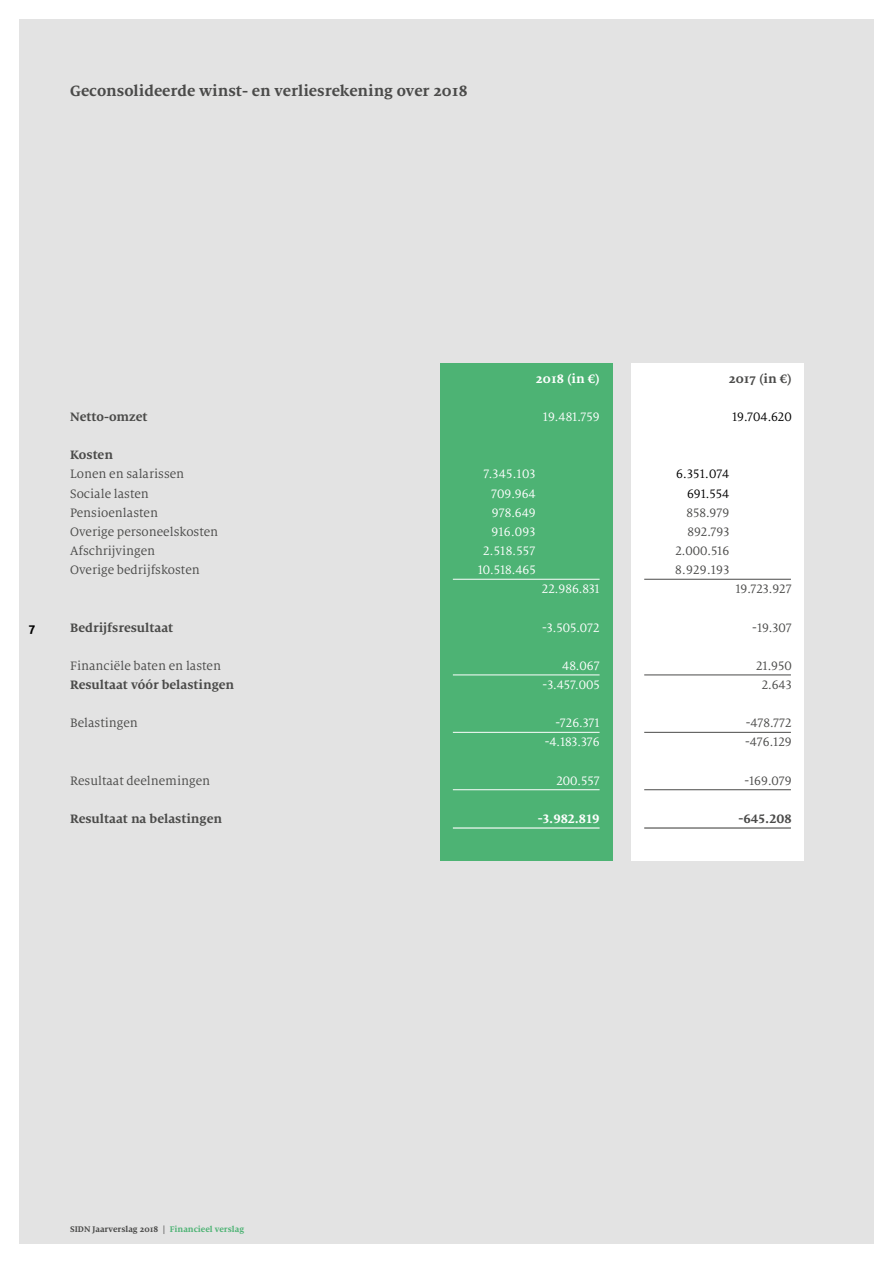
<style>
.page{position:relative;width:893px;height:1263px;background:#fff}
.page>*{position:absolute;margin:0;border:0;box-sizing:border-box;transform-origin:0 0}
.Inleiding{font:700 16.5px "Milo Serif OT";color:#4a4a49}
.Inleiding-2{font:13.5px "Milo Serif OT";color:#4a4a49}
.Inleiding-3{font:13.5px "Milo Serif OT";color:#fff}
.Inleiding-4{font:700 13.5px "Milo Serif OT";color:#4a4a49}
.Inleiding-5{font:13.5px "Milo Serif OT";color:#000}
.Inleiding-6{font:700 13.5px "Milo Serif OT";color:#fff}
.t1{font:700 13.5px "Milo OT";color:#000}
.t2{font:700 9px "Milo Serif OT";color:#4a4a49}
.s1{color:#4db374}
</style>
<div class="page">
<div style="left:19px;top:19px;width:855px;height:1225px;background:#e3e3e3"></div>
<div style="left:440px;top:364px;width:172px;height:497px;background:#4db374"></div>
<div style="left:631px;top:364px;width:173px;height:497px;background:#fff"></div>
<hr style="left:453px;top:789px;width:147px;height:1px;background:#fff">
<hr style="left:644px;top:675px;width:147px;height:1px;background:#4a4a49">
<hr style="left:644px;top:789px;width:147px;height:1px;background:#4a4a49">
<hr style="left:453px;top:827px;width:147px;height:1px;background:#fff">
<hr style="left:644px;top:827px;width:147px;height:1px;background:#4a4a49">
<hr style="left:453px;top:579px;width:147px;height:1px;background:#fff">
<hr style="left:644px;top:579px;width:147px;height:1px;background:#4a4a49">
<hr style="left:453px;top:675px;width:147px;height:1px;background:#fff">
<hr style="left:644px;top:732px;width:147px;height:1px;background:#4a4a49">
<hr style="left:453px;top:732px;width:147px;height:1px;background:#fff">
<p class="Inleiding" style="left:70px;top:81px;width:399px">Geconsolideerde winst- en verliesrekening over 2018</p>
<p class="t1" style="left:29px;top:619px;width:8px">7</p>
<p class="Inleiding-6" style="left:536px;top:371px;width:65px">2018 (in €)</p>
<p class="Inleiding-4" style="left:729px;top:371px;width:65px">2017 (in €)</p>
<p class="Inleiding-4" style="left:70px;top:409px;width:79px">Netto-omzet</p>
<p class="Inleiding-3" style="left:543px;top:410px;width:58px">19.481.759</p>
<p class="Inleiding-5" style="left:732px;top:410px;width:61px">19.704.620</p>
<p class="Inleiding-4" style="left:70px;top:447px;width:44px">Kosten</p>
<p class="Inleiding-2" style="left:70px;top:467px;width:116px">Lonen en salarissen</p>
<p class="Inleiding-3" style="left:484px;top:467px;width:53px">7.345.103</p>
<p class="Inleiding-5" style="left:676px;top:467px;width:55px">6.351.074</p>
<p class="Inleiding-2" style="left:70px;top:486px;width:80px">Sociale lasten</p>
<p class="Inleiding-3" style="left:491px;top:486px;width:46px">709.964</p>
<p class="Inleiding-5" style="left:687px;top:486px;width:44px">691.554</p>
<p class="Inleiding-2" style="left:70px;top:505px;width:89px">Pensioenlasten</p>
<p class="Inleiding-3" style="left:492px;top:505px;width:45px">978.649</p>
<p class="Inleiding-2" style="left:686px;top:505px;width:44px">858.979</p>
<p class="Inleiding-2" style="left:70px;top:524px;width:150px">Overige personeelskosten</p>
<p class="Inleiding-3" style="left:491px;top:524px;width:46px">916.093</p>
<p class="Inleiding-2" style="left:687px;top:524px;width:43px">892.793</p>
<p class="Inleiding-2" style="left:70px;top:544px;width:87px">Afschrijvingen</p>
<p class="Inleiding-3" style="left:483px;top:544px;width:54px">2.518.557</p>
<p class="Inleiding-2" style="left:675px;top:544px;width:55px">2.000.516</p>
<p class="Inleiding-2" style="left:70px;top:563px;width:131px">Overige bedrijfskosten</p>
<p class="Inleiding-3" style="left:478px;top:563px;width:59px">10.518.465</p>
<p class="Inleiding-2" style="left:675px;top:563px;width:55px">8.929.193</p>
<p class="Inleiding-3" style="left:542px;top:582px;width:59px">22.986.831</p>
<p class="Inleiding-2" style="left:735px;top:582px;width:58px">19.723.927</p>
<p class="Inleiding-4" style="left:70px;top:620px;width:105px">Bedrijfsresultaat</p>
<p class="Inleiding-3" style="left:542px;top:620px;width:59px">-3.505.072</p>
<p class="Inleiding-2" style="left:752px;top:620px;width:41px">-19.307</p>
<p class="Inleiding-2" style="left:70px;top:658px;width:152px">Financiële baten en lasten</p>
<p class="Inleiding-3" style="left:562px;top:658px;width:39px">48.067</p>
<p class="Inleiding-2" style="left:756px;top:658px;width:37px">21.950</p>
<p class="Inleiding-4" style="left:70px;top:677px;width:166px">Resultaat vóór belastingen</p>
<p class="Inleiding-3" style="left:543px;top:677px;width:59px">-3.457.005</p>
<p class="Inleiding-2" style="left:762px;top:677px;width:31px">2.643</p>
<p class="Inleiding-2" style="left:70px;top:716px;width:69px">Belastingen</p>
<p class="Inleiding-3" style="left:556px;top:716px;width:46px">-726.371</p>
<p class="Inleiding-2" style="left:746px;top:716px;width:47px">-478.772</p>
<p class="Inleiding-3" style="left:545px;top:735px;width:57px">-4.183.376</p>
<p class="Inleiding-2" style="left:745px;top:735px;width:48px">-476.129</p>
<p class="Inleiding-2" style="left:70px;top:773px;width:141px">Resultaat deelnemingen</p>
<p class="Inleiding-3" style="left:556px;top:773px;width:45px">200.557</p>
<p class="Inleiding-2" style="left:744px;top:773px;width:49px">-169.079</p>
<p class="Inleiding-4" style="left:70px;top:811px;width:153px">Resultaat na belastingen</p>
<p class="Inleiding-6" style="left:538px;top:811px;width:63px">-3.982.819</p>
<p class="Inleiding-4" style="left:738px;top:811px;width:55px">-645.208</p>
<p class="t2" style="left:70px;top:1224px;width:175px">SIDN Jaarverslag 2018 | <span class="s1">Financieel verslag</span></p>
</div>
